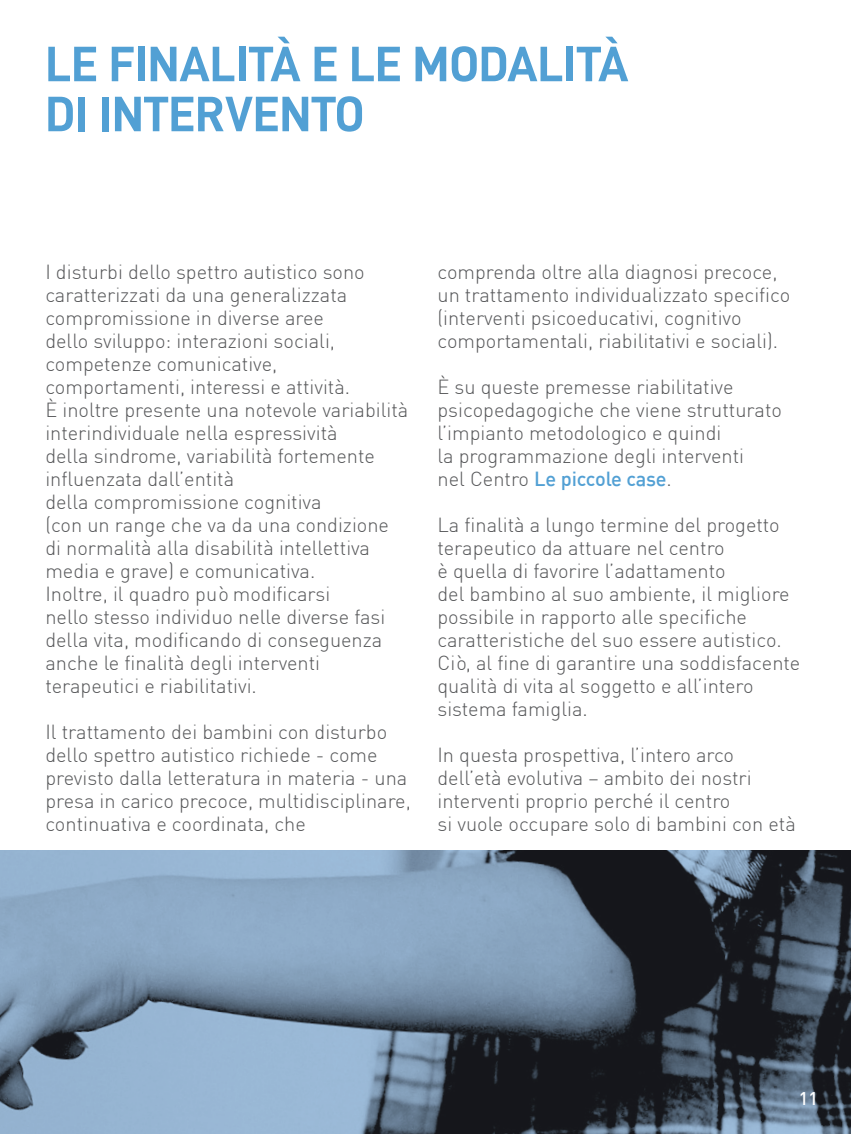
<style>
.page{position:relative;width:851px;height:1134px;background:#fff}
.page>*{position:absolute;margin:0;border:0;box-sizing:border-box;transform-origin:0 0}
.t1{font:50px/50px "D DIN Bold";color:#52a0d4}
.text{font:300 20px/23px "DIN";color:#57585a}
.text-2{font:500 20px "DIN";letter-spacing:-.01em;color:#52a0d4}
.t2{font:500 18px "DIN";color:#fff}
.s1{font-weight:300;color:#57585a}
</style>
<div class="page">
<svg style="left:0;top:850px;width:850px;height:284px;background:#64788d"></svg>
<p class="t1" style="left:45px;top:38px;width:584px">LE FINALITÀ E LE MODALITÀ<br>DI INTERVENTO</p>
<p class="text" style="left:45px;top:260px;width:321px">I disturbi dello spettro autistico sono caratterizzati da una generalizzata compromissione in diverse aree</p>
<p class="text" style="left:45px;top:329px;width:306px">dello sviluppo: interazioni sociali, competenze comunicative, comportamenti, interessi e attività.</p>
<p class="text" style="left:45px;top:398px;width:364px">È inoltre presente una notevole variabilità interindividuale nella espressività</p>
<p class="text" style="left:45px;top:444px;width:331px">della sindrome, variabilità fortemente influenzata dall’entità</p>
<p class="text" style="left:45px;top:490px;width:277px">della compromissione cognitiva</p>
<p class="text" style="left:45px;top:513px;width:345px">(con un range che va da una condizione</p>
<p class="text" style="left:45px;top:536px;width:326px">di normalità alla disabilità intellettiva media e grave) e comunicativa.</p>
<p class="text" style="left:45px;top:582px;width:286px">Inoltre, il quadro può modificarsi</p>
<p class="text" style="left:45px;top:605px;width:341px">nello stesso individuo nelle diverse fasi della vita, modificando di conseguenza anche le finalità degli interventi terapeutici e riabilitativi.</p>
<p class="text" style="left:45px;top:720px;width:367px">Il trattamento dei bambini con disturbo dello spettro autistico richiede - come previsto dalla letteratura in materia - una presa in carico precoce, multidisciplinare, continuativa e coordinata, che</p>
<p class="text" style="left:437px;top:260px;width:354px">comprenda oltre alla diagnosi precoce, un trattamento individualizzato specifico (interventi psicoeducativi, cognitivo comportamentali, riabilitativi e sociali).</p>
<p class="text" style="left:437px;top:375px;width:346px">È su queste premesse riabilitative psicopedagogiche che viene strutturato l’impianto metodologico e quindi</p>
<p class="text" style="left:437px;top:444px;width:308px">la programmazione degli interventi</p>
<p class="text-2" style="left:437px;top:466px;width:236px"><span class="s1">nel Centro</span> Le piccole case<span class="s1">.</span></p>
<p class="text" style="left:437px;top:513px;width:344px">La finalità a lungo termine del progetto terapeutico da attuare nel centro</p>
<p class="text" style="left:437px;top:559px;width:289px">è quella di favorire l’adattamento</p>
<p class="text" style="left:437px;top:582px;width:364px">del bambino al suo ambiente, il migliore possibile in rapporto alle specifiche caratteristiche del suo essere autistico.<br>Ciò, al fine di garantire una soddisfacente qualità di vita al soggetto e all’intero sistema famiglia.</p>
<p class="text" style="left:437px;top:743px;width:298px">In questa prospettiva, l’intero arco</p>
<p class="text" style="left:437px;top:766px;width:316px">dell’età evolutiva – ambito dei nostri interventi proprio perché il centro</p>
<p class="text" style="left:437px;top:812px;width:360px">si vuole occupare solo di bambini con età</p>
<p class="t2" style="left:798px;top:1087px;width:21px">11</p>
</div>
